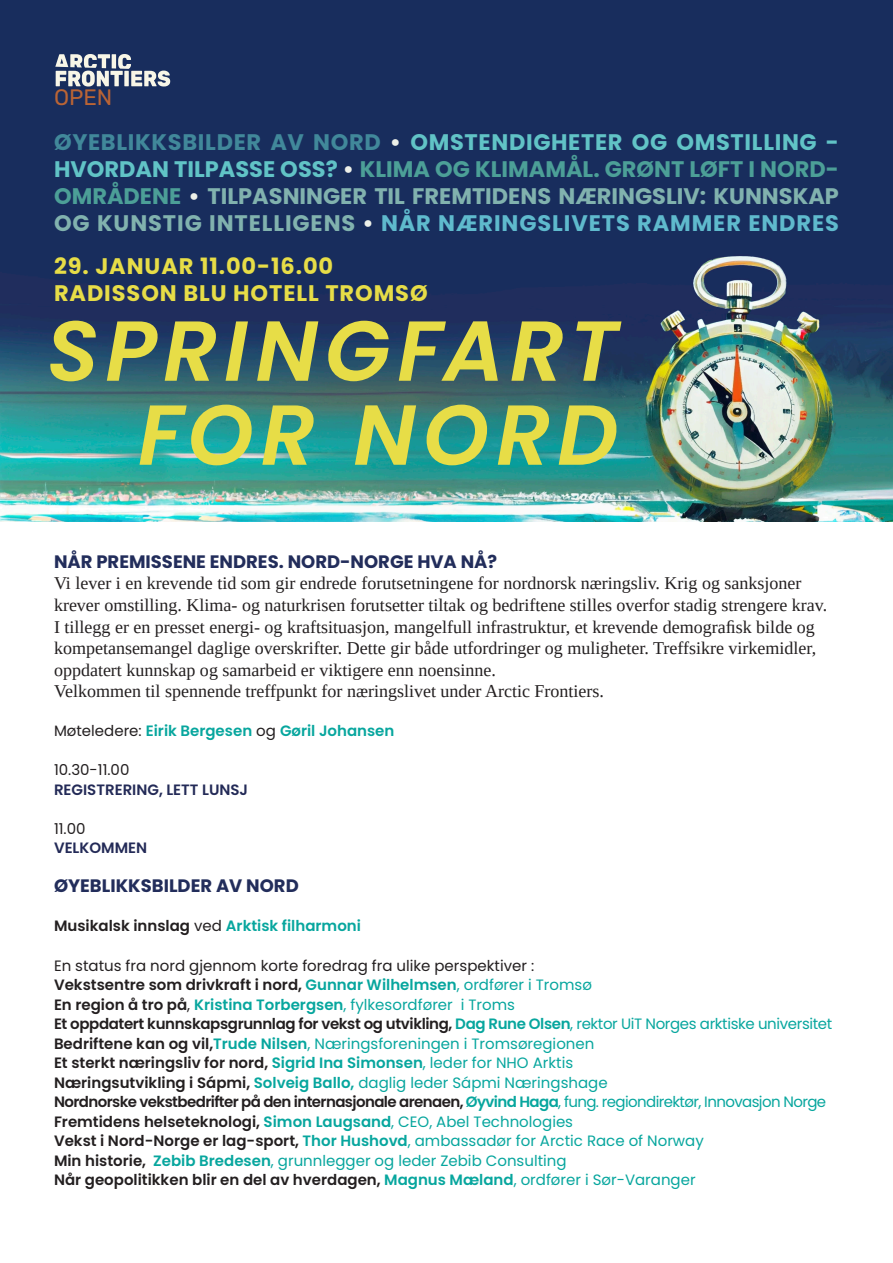
<style>
.page{position:relative;width:893px;height:1263px;background:#fff}
.page>*{position:absolute;margin:0;border:0;box-sizing:border-box;transform-origin:0 0}
.t1{font:italic 600 84.9px "Poppins";letter-spacing:.075em;color:#e7dd47}
.t2{font:700 22.5px/27px "Poppins";letter-spacing:.04em;color:#81b2ae;text-align:justify}
.t3{font:700 22.5px "Poppins";letter-spacing:.04em;color:#e7dd47}
.t4{font:22.2px "Rubik";color:#ba6435}
.t5{font:18px/21.6px "Liberation Serif";color:#231f20}
.t6{font:700 18px "Poppins";color:#222d5b}
.t7{font:15px "Poppins";color:#07a69e}
.t8{font:600 15px "Poppins";color:#231f20}
.t9{font:600 15px "Poppins";letter-spacing:-.04em;color:#231f20}
.t10{font:600 15px "Poppins";letter-spacing:-.025em;color:#231f20}
.t11{font:600 15px "Poppins";color:#07a69e}
.t12{font:15px "Poppins";color:#231f20}
.t13{font:600 15px "Poppins";color:#232a57}
.s1{color:#41889a}
.s2{color:#edf0e9}
.s3{color:#61c3c6}
.s4{color:#4c9f97}
.s5{color:#5fbacd}
.s6{font-weight:400;color:#231f20}
.s7{color:#231f20}
.s8{color:#07a69e}
.s9{font-weight:400;color:#07a69e}
.s10{font-weight:600;color:#231f20}
.s11{font-weight:600}
</style>
<div class="page">
<img style="left:0;top:0;width:893px;height:522px">
<svg style="left:55px;top:54px;width:115px;height:33px;background:#808a9d"></svg>
<p class="t4" style="left:54px;top:85px;width:60px">OPEN</p>
<p class="t2" style="left:54px;top:129px;width:786px"><span class="s1">ØYEBLIKKSBILDER AV NORD</span> <span class="s2">•</span> <span class="s3">OMSTENDIGHETER OG OMSTILLING - HVORDAN TILPASSE OSS?</span> <span class="s2">•</span> <span class="s4">KLIMA OG KLIMAMÅL. GRØNT LØFT I NORD-OMRÅDENE</span> <span class="s2">•</span> TILPASNINGER TIL FREMTIDENS NÆRINGSLIV: KUNNSKAP OG KUNSTIG INTELLIGENS <span class="s2">•</span> <span class="s5">NÅR NÆRINGSLIVETS RAMMER ENDRES</span></p>
<p class="t3" style="left:54px;top:253px;width:281px">29. JANUAR 11.00-16.00</p>
<p class="t3" style="left:54px;top:280px;width:375px">RADISSON BLU HOTELL TROMSØ</p>
<p class="t1" style="left:47px;top:302px;width:573px">SPRINGFART</p>
<p class="t1" style="left:138px;top:386px;width:482px">FOR NORD</p>
<p class="t6" style="left:54px;top:551px;width:445px">NÅR PREMISSENE ENDRES. NORD-NORGE HVA NÅ?</p>
<p class="t5" style="left:54px;top:572px;width:749px">Vi lever i en krevende tid som gir endrede forutsetningene for nordnorsk næringsliv. Krig og sanksjoner</p>
<p class="t5" style="left:54px;top:594px;width:775px">krever omstilling. Klima- og naturkrisen forutsetter tiltak og bedriftene stilles overfor stadig strengere krav.<br>I tillegg er en presset energi- og kraftsituasjon, mangelfull infrastruktur, et krevende demografisk bilde og kompetansemangel daglige overskrifter. Dette gir både utfordringer og muligheter. Treffsikre virkemidler, oppdatert kunnskap og samarbeid er viktigere enn noensinne.</p>
<p class="t5" style="left:54px;top:680px;width:552px">Velkommen til spennende treffpunkt for næringslivet under Arctic Frontiers.</p>
<p class="t11" style="left:54px;top:722px;width:342px"><span class="s6">Møteledere:</span> Eirik Bergesen <span class="s6">og</span> Gøril Johansen</p>
<p class="t12" style="left:54px;top:761px;width:77px">10.30-11.00</p>
<p class="t13" style="left:54px;top:781px;width:196px">REGISTRERING, LETT LUNSJ</p>
<p class="t12" style="left:54px;top:820px;width:33px">11.00</p>
<p class="t13" style="left:54px;top:839px;width:95px">VELKOMMEN</p>
<p class="t6" style="left:54px;top:876px;width:246px">ØYEBLIKKSBILDER AV NORD</p>
<p class="t11" style="left:54px;top:917px;width:308px"><span class="s7">Musikalsk innslag</span> <span class="s6">ved</span> Arktisk filharmoni</p>
<p class="t12" style="left:54px;top:956px;width:482px">En status fra nord gjennom korte foredrag fra ulike perspektiver :</p>
<p class="t8" style="left:54px;top:976px;width:539px">Vekstsentre som drivkraft i nord, <span class="s8">Gunnar Wilhelmsen</span><span class="s9">, ordfører i Tromsø</span></p>
<p class="t7" style="left:54px;top:995px;width:463px"><span class="s10">En region å tro på</span><span class="s7">,</span> <span class="s11">Kristina Torbergsen</span>, fylkesordfører i Troms</p>
<p class="t10" style="left:54px;top:1015px;width:780px">Et oppdatert kunnskapsgrunnlag for vekst og utvikling, <span class="s8">Dag Rune Olsen</span><span class="s9">, rektor UiT Norges arktiske universitet</span></p>
<p class="t7" style="left:54px;top:1034px;width:542px"><span class="s10">Bedriftene kan og vil,</span><span class="s11">Trude Nilsen</span>, Næringsforeningen i Tromsøregionen</p>
<p class="t8" style="left:54px;top:1054px;width:521px">Et sterkt næringsliv for nord, <span class="s8">Sigrid Ina Simonsen</span><span class="s9">, leder for NHO Arktis</span></p>
<p class="t7" style="left:54px;top:1073px;width:555px"><span class="s10">Næringsutvikling i Sápmi,</span> <span class="s11">Solveig Ballo,</span> daglig leder Sápmi Næringshage</p>
<p class="t9" style="left:54px;top:1093px;width:774px">Nordnorske vekstbedrifter på den internasjonale arenaen, <span class="s8">Øyvind Haga</span><span class="s9">, fung. regiondirektør, Innovasjon Norge</span></p>
<p class="t8" style="left:54px;top:1112px;width:521px">Fremtidens helseteknologi, <span class="s8">Simon Laugsand</span><span class="s9">, CEO, Abel Technologies</span></p>
<p class="t7" style="left:54px;top:1132px;width:651px"><span class="s10">Vekst i Nord-Norge er lag-sport,</span> <span class="s11">Thor Hushovd</span>, ambassadør for Arctic Race of Norway</p>
<p class="t7" style="left:54px;top:1151px;width:514px"><span class="s10">Min historie,</span> <span class="s11">Zebib Bredesen</span>, grunnlegger og leder Zebib Consulting</p>
<p class="t8" style="left:54px;top:1171px;width:643px">Når geopolitikken blir en del av hverdagen, <span class="s8">Magnus Mæland</span><span class="s9">, ordfører i Sør-Varanger</span></p>
</div>
